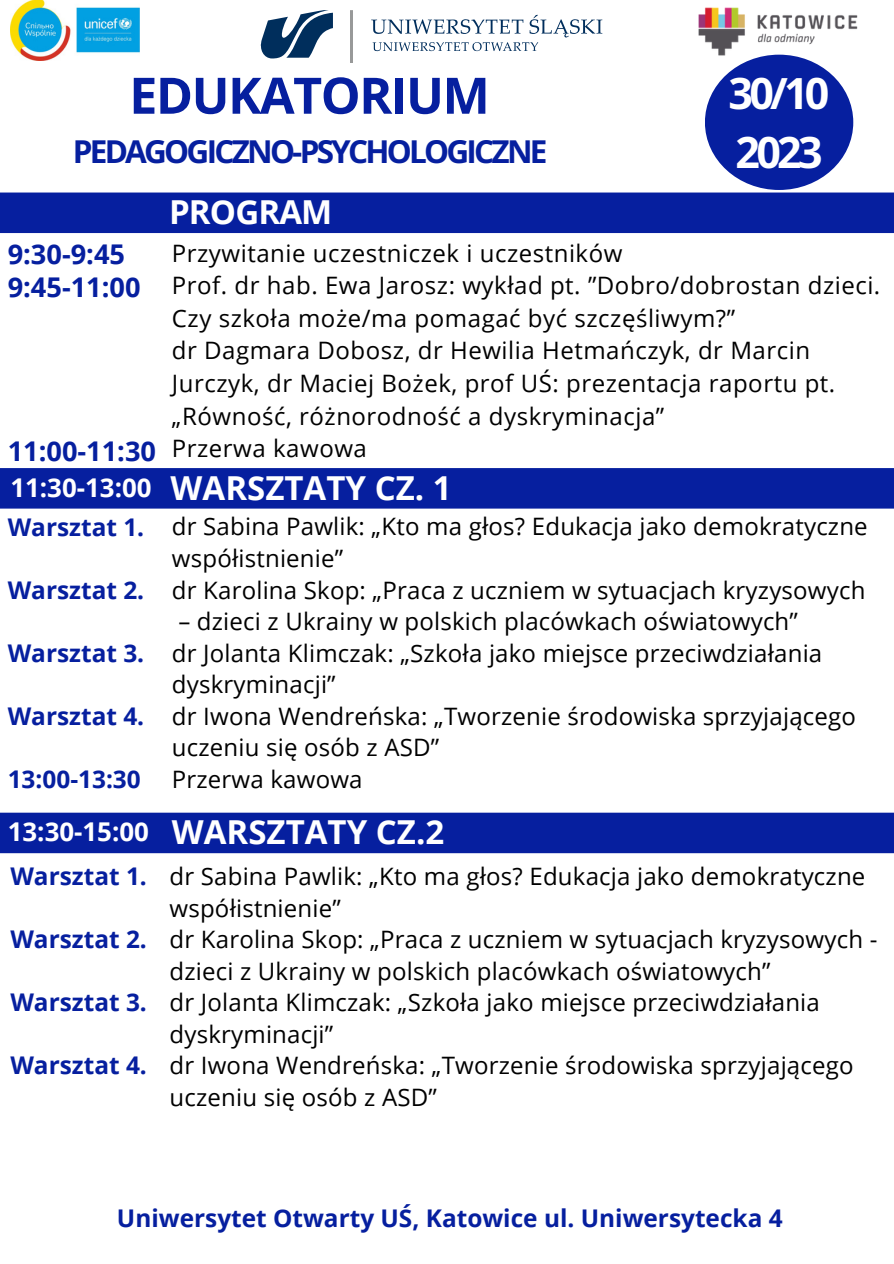
<style>
.page{position:relative;width:894px;height:1264px;background:#fff}
.page>*{position:absolute;margin:0;border:0;box-sizing:border-box;transform-origin:0 0}
.t1{font:700 50.25px "Open Sans";letter-spacing:-.03em;color:#061f9f}
.t2{font:700 42.9px "Open Sans";letter-spacing:-.085em;color:#fff}
.t3{font:700 33px "Open Sans";color:#fff}
.t4{font:700 33px "Open Sans";letter-spacing:-.025em;color:#fff}
.t5{font:700 31.5px "Open Sans";letter-spacing:-.09em;color:#061f9f}
.t6{font:700 27.15px "Open Sans";color:#061f9f}
.t7{font:700 25.8px "Open Sans";color:#fff}
.t8{font:700 24.3px "Open Sans";color:#061f9f}
.t9{font:24px/31.5px "Open Sans";letter-spacing:.01em;color:#000}
</style>
<div class="page">
<hr style="left:350px;top:0;width:2px;height:62px;background:#989999">
<img style="left:10px;top:0;width:130px;height:61px">
<img style="left:698px;top:7px;width:160px;height:89px">
<div style="left:704px;top:55px;width:149px;height:135px;background:#061f9f;border-radius:50%"></div>
<svg style="left:260px;top:0;width:342px;height:58px"></svg>
<div style="left:0;top:192px;width:893px;height:41px;background:#061f9f"></div>
<div style="left:0;top:468px;width:893px;height:40px;background:#061f9f"></div>
<div style="left:0;top:812px;width:893px;height:41px;background:#061f9f"></div>
<p class="t1" style="left:129px;top:60px;width:362px">EDUKATORIUM</p>
<p class="t5" style="left:73px;top:130px;width:476px">PEDAGOGICZNO-PSYCHOLOGICZNE</p>
<p class="t4" style="left:169px;top:189px;width:165px">PROGRAM</p>
<p class="t2" style="left:728px;top:63px;width:102px">30/10</p>
<p class="t2" style="left:735px;top:123px;width:88px">2023</p>
<p class="t6" style="left:8px;top:234px;width:119px">9:30-9:45</p>
<p class="t6" style="left:8px;top:268px;width:134px">9:45-11:00</p>
<p class="t6" style="left:8px;top:431px;width:150px">11:00-11:30</p>
<p class="t9" style="left:172px;top:236px;width:452px">Przywitanie uczestniczek i uczestników</p>
<p class="t9" style="left:172px;top:268px;width:709px;line-height:32.7px">Prof. dr hab. Ewa Jarosz: wykład pt. ”Dobro/dobrostan dzieci.<br>Czy szkoła może/ma pomagać być szczęśliwym?”</p>
<p class="t9" style="left:172px;top:334px;width:664px;line-height:32.7px">dr Dagmara Dobosz, dr Hewilia Hetmańczyk, dr Marcin<br>Jurczyk, dr Maciej Bożek, prof UŚ: prezentacja raportu pt. „Równość, różnorodność a dyskryminacja”</p>
<p class="t9" style="left:172px;top:432px;width:196px">Przerwa kawowa</p>
<p class="t7" style="left:10px;top:470px;width:143px">11:30-13:00</p>
<p class="t3" style="left:170px;top:464px;width:282px">WARSZTATY CZ. 1</p>
<p class="t8" style="left:8px;top:509px;width:138px">Warsztat 1.</p>
<p class="t8" style="left:8px;top:572px;width:138px">Warsztat 2.</p>
<p class="t8" style="left:8px;top:635px;width:138px">Warsztat 3.</p>
<p class="t8" style="left:8px;top:698px;width:138px">Warsztat 4.</p>
<p class="t8" style="left:8px;top:761px;width:134px">13:00-13:30</p>
<p class="t9" style="left:172px;top:510px;width:697px">dr Sabina Pawlik: „Kto ma głos? Edukacja jako demokratyczne współistnienie”</p>
<p class="t9" style="left:172px;top:573px;width:695px">dr Karolina Skop: „Praca z uczniem w sytuacjach kryzysowych</p>
<p class="t9" style="left:178px;top:605px;width:621px">– dzieci z Ukrainy w polskich placówkach oświatowych”</p>
<p class="t9" style="left:172px;top:636px;width:651px">dr Jolanta Klimczak: „Szkoła jako miejsce przeciwdziałania dyskryminacji”</p>
<p class="t9" style="left:172px;top:699px;width:685px">dr Iwona Wendreńska: „Tworzenie środowiska sprzyjającego uczeniu się osób z ASD”</p>
<p class="t9" style="left:172px;top:762px;width:192px">Przerwa kawowa</p>
<p class="t7" style="left:8px;top:813px;width:143px">13:30-15:00</p>
<p class="t3" style="left:172px;top:809px;width:274px">WARSZTATY CZ.2</p>
<p class="t8" style="left:10px;top:859px;width:138px">Warsztat 1.</p>
<p class="t9" style="left:169px;top:860px;width:697px">dr Sabina Pawlik: „Kto ma głos? Edukacja jako demokratyczne współistnienie”</p>
<p class="t9" style="left:169px;top:923px;width:709px">dr Karolina Skop: „Praca z uczniem w sytuacjach kryzysowych - dzieci z Ukrainy w polskich placówkach oświatowych”</p>
<p class="t9" style="left:169px;top:986px;width:651px">dr Jolanta Klimczak: „Szkoła jako miejsce przeciwdziałania dyskryminacji”</p>
<p class="t9" style="left:169px;top:1049px;width:685px">dr Iwona Wendreńska: „Tworzenie środowiska sprzyjającego uczeniu się osób z ASD”</p>
<p class="t8" style="left:10px;top:922px;width:138px">Warsztat 2.</p>
<p class="t8" style="left:10px;top:985px;width:138px">Warsztat 3.</p>
<p class="t8" style="left:10px;top:1048px;width:138px">Warsztat 4.</p>
<p class="t8" style="left:117px;top:1200px;width:667px">Uniwersytet Otwarty UŚ, Katowice ul. Uniwersytecka 4</p>
</div>
